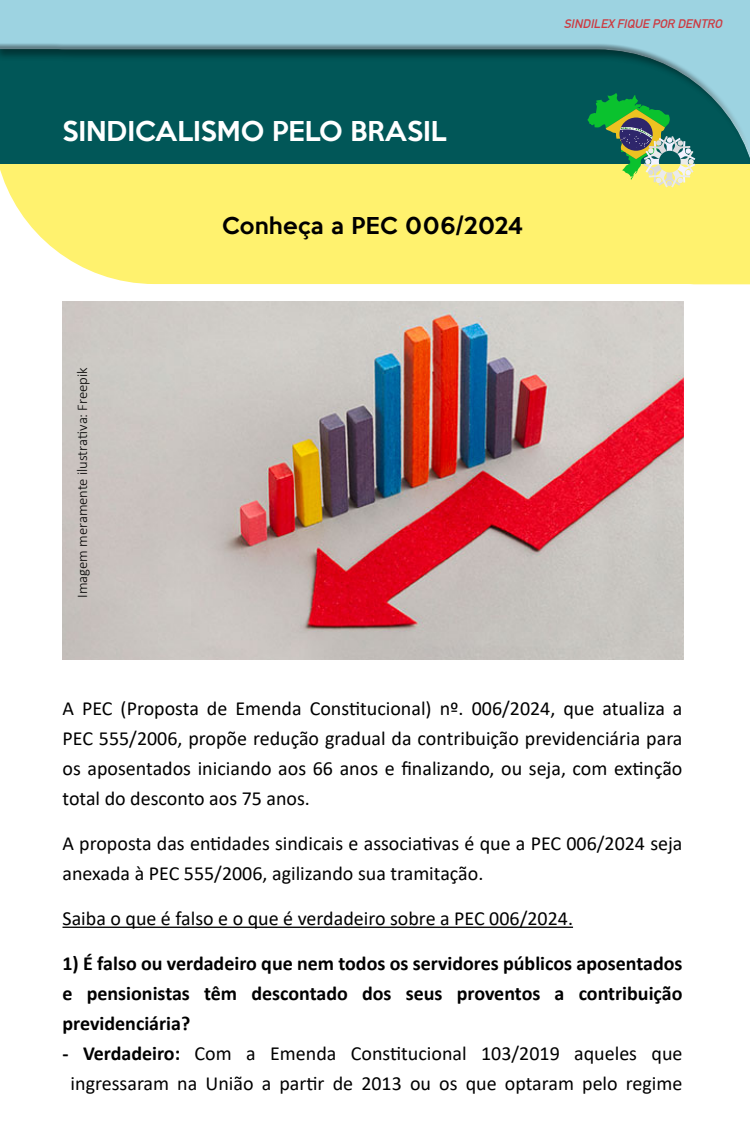
<style>
.page{position:relative;width:750px;height:1125px;background:#fff}
.page>*{position:absolute;margin:0;border:0;box-sizing:border-box;transform-origin:0 0}
.t1{font:500 25px "Keep Calm";color:#fff}
.t2{font:500 21.25px "Keep Calm";letter-spacing:.025em;color:#000}
.t3{font:20px/30px "Calibri";color:#000;text-align:justify}
.t4{font:700 20px/30px "Calibri";color:#000;text-align:justify}
.t5{font:300 14.75px "Calibri";letter-spacing:-.01em;color:#000}
.t6{font:italic 700 12.12px "DIN Alternate";color:#cc3b42}
.s1{font-weight:700}
</style>
<div class="page">
<img style="left:62px;top:301px;width:622px;height:358px">
<div style="left:21px;top:213px;width:729px;height:71px;background:#fff26e"></div>
<div style="left:0;top:0;width:750px;height:213px;background:#fff26e"></div>
<div style="left:0;top:0;width:750px;height:201px;background:#000;opacity:.4"></div>
<svg style="left:587px;top:93px;width:108px;height:94px"></svg>
<hr style="left:62px;top:927px;width:511px;height:1px;background:#000">
<p class="t1" style="left:62px;top:110px;width:386px">SINDICALISMO PELO BRASIL</p>
<p class="t2" style="left:222px;top:207px;width:302px">Conheça a PEC 006/2024</p>
<p class="t6" style="left:564px;top:15px;width:163px">SINDILEX FIQUE POR DENTRO</p>
<p class="t5" style="left:73px;top:598px;width:231px;rotate:-90deg">Imagem meramente ilustrativa: Freepik</p>
<p class="t3" style="left:62px;top:693px;width:622px">A PEC (Proposta de Emenda Constitucional) nº. 006/2024, que atualiza a PEC 555/2006, propõe redução gradual da contribuição previdenciária para os aposentados iniciando aos 66 anos e finalizando, ou seja, com extinção total do desconto aos 75 anos.</p>
<p class="t3" style="left:62px;top:828px;width:621px">A proposta das entidades sindicais e associativas é que a PEC 006/2024 seja anexada à PEC 555/2006, agilizando sua tramitação.</p>
<p class="t3" style="left:62px;top:903px;width:512px">Saiba o que é falso e o que é verdadeiro sobre a PEC 006/2024.</p>
<p class="t4" style="left:62px;top:948px;width:622px">1) É falso ou verdadeiro que nem todos os servidores públicos aposentados e pensionistas têm descontado dos seus proventos a contribuição previdenciária?</p>
<p class="t3" style="left:62px;top:1038px;width:622px;text-align:center"><span class="s1">- Verdadeiro:</span> Com a Emenda Constitucional 103/2019 aqueles que ingressaram na União a partir de 2013 ou os que optaram pelo regime</p>
</div>
